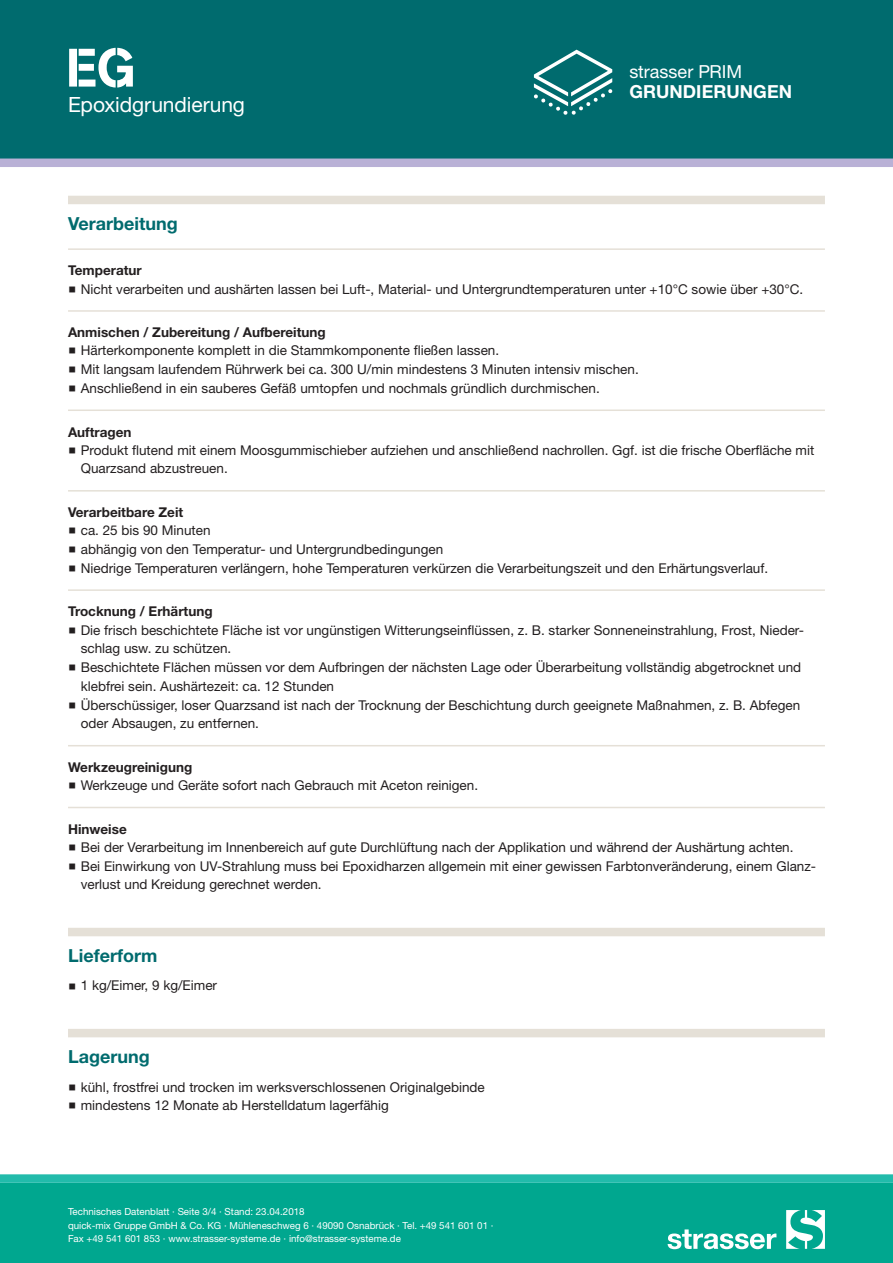
<style>
.page{position:relative;width:893px;height:1263px;background:#fff}
.page>*{position:absolute;margin:0;border:0;box-sizing:border-box;transform-origin:0 0}
.CB_AF_STR_Produkt_ku{font:700 54px "Standard CT Stencil";color:#fff}
.CB_AF_STR_Produkt_la{font:21px "Helvetica Neue LT Std";letter-spacing:-.005em;color:#fff}
.t1{font:700 18px "Helvetica Neue LT Std";color:#006b6e}
.CB_AF_STR_Produktgru{font:700 18px "Helvetica Neue LT Std";letter-spacing:.005em;color:#fff}
.CB_AF_STR_Produktgru-2{font:18px "Helvetica Neue LT Std";color:#fff}
.t2{font:13.5px/18.6px "Helvetica Neue LT Std";color:#231f20}
.t3{font:9.75px/13.5px "Helvetica Neue LT Std";color:#fff}
.s1{font-weight:700}
</style>
<div class="page">
<div style="left:0;top:1183px;width:893px;height:80px;background:#00a78f"></div>
<div style="left:0;top:0;width:893px;height:159px;background:#006b6e"></div>
<svg style="left:668px;top:1229px;width:108px;height:20px"></svg>
<svg style="left:786px;top:1210px;width:39px;height:39px"></svg>
<div style="left:0;top:1174px;width:893px;height:9px;background:#22bbab"></div>
<div style="left:0;top:159px;width:893px;height:8px;background:#b9b1d6"></div>
<svg style="left:534px;top:50px;width:78px;height:65px"></svg>
<div style="left:68px;top:196px;width:757px;height:8px;background:#e5e0d7"></div>
<hr style="left:68px;top:248px;width:757px;height:2px;background:#e5e0d7">
<hr style="left:68px;top:310px;width:757px;height:2px;background:#e5e0d7">
<hr style="left:68px;top:409px;width:757px;height:2px;background:#e5e0d7">
<hr style="left:68px;top:490px;width:757px;height:2px;background:#e5e0d7">
<hr style="left:68px;top:589px;width:757px;height:2px;background:#e5e0d7">
<hr style="left:68px;top:745px;width:757px;height:1px;background:#e5e0d7">
<hr style="left:68px;top:807px;width:757px;height:1px;background:#e5e0d7">
<div style="left:68px;top:928px;width:757px;height:8px;background:#e5e0d7"></div>
<div style="left:68px;top:1029px;width:757px;height:8px;background:#e5e0d7"></div>
<p class="CB_AF_STR_Produkt_ku" style="left:66px;top:34px;width:71px">EG</p>
<p class="CB_AF_STR_Produkt_la" style="left:68px;top:92px;width:178px">Epoxidgrundierung</p>
<p class="CB_AF_STR_Produktgru-2" style="left:629px;top:61px;width:114px">strasser PRIM</p>
<p class="CB_AF_STR_Produktgru" style="left:629px;top:81px;width:164px">GRUNDIERUNGEN</p>
<p class="t1" style="left:68px;top:212px;width:111px">Verarbeitung</p>
<p class="t2" style="left:81px;top:261px;width:724px;line-height:18.1px;text-indent:-13px"><span class="s1">Temperatur<br></span>Nicht verarbeiten und aushärten lassen bei Luft-, Material- und Untergrundtemperaturen unter +10°C sowie über +30°C.</p>
<p class="t2" style="left:81px;top:323px;width:559px;text-indent:-13px"><span class="s1">Anmischen / Zubereitung / Aufbereitung<br></span>Härterkomponente komplett in die Stammkomponente fließen lassen.<br>Mit langsam laufendem Rührwerk bei ca. 300 U/min mindestens 3 Minuten intensiv mischen.<br>Anschließend in ein sauberes Gefäß umtopfen und nochmals gründlich durchmischen.</p>
<p class="t2" style="left:81px;top:422px;width:735px;text-indent:-13px"><span class="s1">Auftragen<br></span>Produkt flutend mit einem Moosgummischieber aufziehen und anschließend nachrollen. Ggf. ist die frische Oberfläche mit<br>Quarzsand abzustreuen.</p>
<p class="t2" style="left:81px;top:503px;width:689px;text-indent:-13px"><span class="s1">Verarbeitbare Zeit<br></span>ca. 25 bis 90 Minuten<br>abhängig von den Temperatur- und Untergrundbedingungen<br>Niedrige Temperaturen verlängern, hohe Temperaturen verkürzen die Verarbeitungszeit und den Erhärtungsverlauf.</p>
<p class="t2" style="left:81px;top:602px;width:725px;text-indent:-13px"><span class="s1">Trocknung / Erhärtung<br></span>Die frisch beschichtete Fläche ist vor ungünstigen Witterungseinflüssen, z. B. starker Sonneneinstrahlung, Frost, Nieder&shy;schlag usw. zu schützen.<br>Beschichtete Flächen müssen vor dem Aufbringen der nächsten Lage oder Überarbeitung vollständig abgetrocknet und klebfrei sein. Aushärtezeit: ca. 12 Stunden<br>Überschüssiger, loser Quarzsand ist nach der Trocknung der Beschichtung durch geeignete Maßnahmen, z. B. Abfegen oder Absaugen, zu entfernen.</p>
<p class="t2" style="left:81px;top:758px;width:399px;line-height:18.1px;text-indent:-13px"><span class="s1">Werkzeugreinigung<br></span>Werkzeuge und Geräte sofort nach Gebrauch mit Aceton reinigen.</p>
<p class="t2" style="left:81px;top:819px;width:737px;text-indent:-13px"><span class="s1">Hinweise<br></span>Bei der Verarbeitung im Innenbereich auf gute Durchlüftung nach der Applikation und während der Aushärtung achten.<br>Bei Einwirkung von UV-Strahlung muss bei Epoxidharzen allgemein mit einer gewissen Farbtonveränderung, einem Glanz&shy;verlust und Kreidung gerechnet werden.</p>
<p class="t1" style="left:68px;top:944px;width:91px">Lieferform</p>
<p class="t2" style="left:81px;top:976px;width:138px">1 kg/Eimer, 9 kg/Eimer</p>
<p class="t1" style="left:68px;top:1045px;width:83px">Lagerung</p>
<p class="t2" style="left:81px;top:1077px;width:406px">kühl, frostfrei und trocken im werksverschlossenen Originalgebinde mindestens 12 Monate ab Herstelldatum lagerfähig</p>
<p class="t3" style="left:68px;top:1205px;width:427px">Technisches Datenblatt · Seite 3/4 · Stand: 23.04.2018<br>quick-mix Gruppe GmbH &amp; Co. KG · Mühleneschweg 6 · 49090 Osnabrück · Tel. +49 541 601 01 ·<br>Fax +49 541 601 853 · www.strasser-systeme.de · info@strasser-systeme.de</p>
</div>
